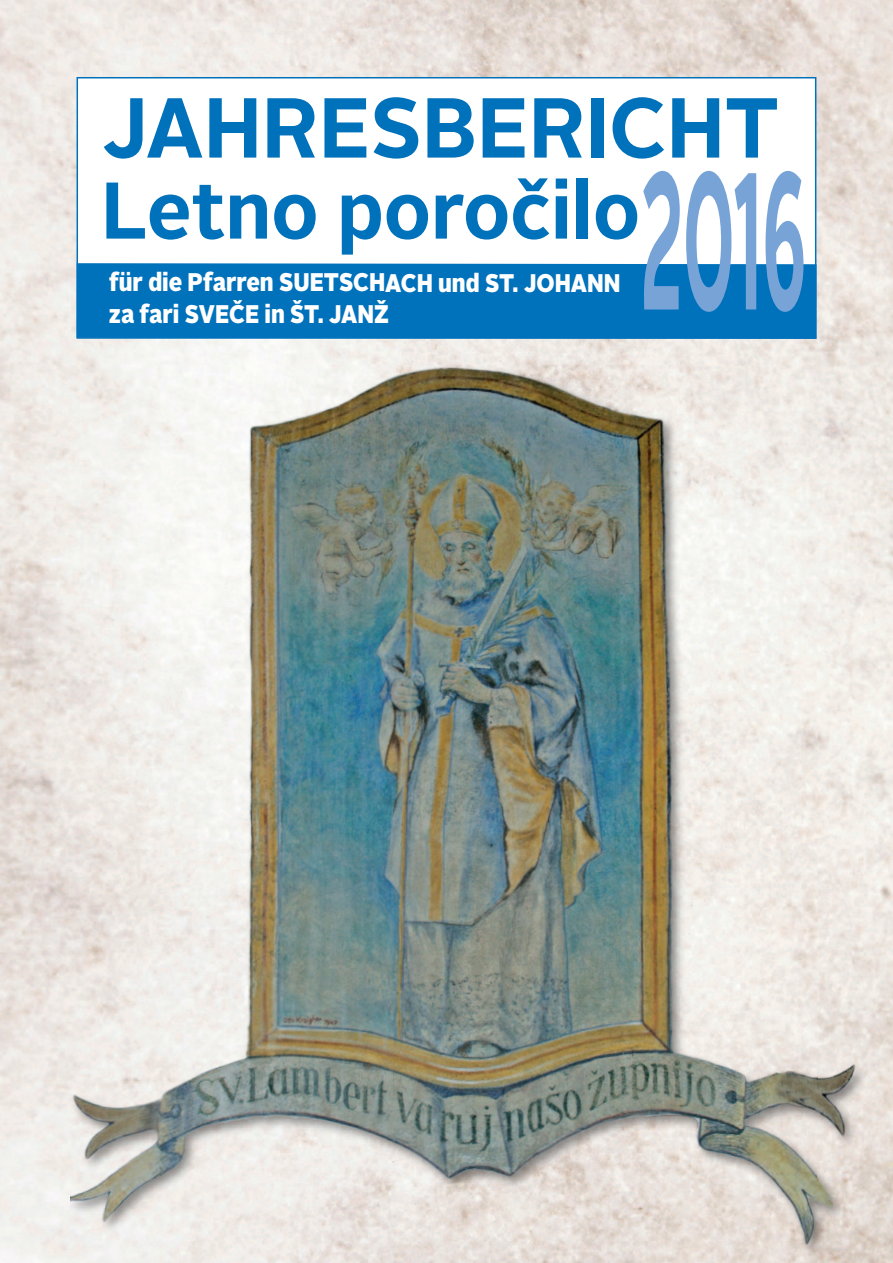
<style>
.page{position:relative;width:893px;height:1263px;background:#fff}
.page>*{position:absolute;margin:0;border:0;box-sizing:border-box;transform-origin:0 0}
.t1{font:700 194.7px "Alright Sans";color:#77a3d6;scale:.35 1}
.t2{font:700 84.75px "Alright Sans";color:#0071bb;scale:.96 1}
.t3{font:700 80.1px "Alright Sans";color:#0071bb;scale:.96 1}
.t4{font:900 25.5px/31.3px "Alright Sans";color:#fff;scale:.89 1}
</style>
<div class="page">
<img style="left:0;top:0;width:893px;height:360px">
<div style="left:78px;top:78px;width:737px;height:259px;background:#fff"></div>
<div style="left:77px;top:263px;width:739px;height:76px;background:#0071bb"></div>
<img style="left:69px;top:366px;width:808px;height:893px">
<h2 class="t2" style="left:101px;top:98px;width:707px">Jahresbericht</h2>
<h3 class="t3" style="left:101px;top:183px;width:563px">Letno poročilo</h3>
<p class="t4" style="left:109px;top:269px;width:576px">für die Pfarren SuetSchach und St. Johann za fari SVeČe in Št. Janž</p>
<h1 class="t1" style="left:639px;top:173px;width:478px">2016</h1>
</div>
